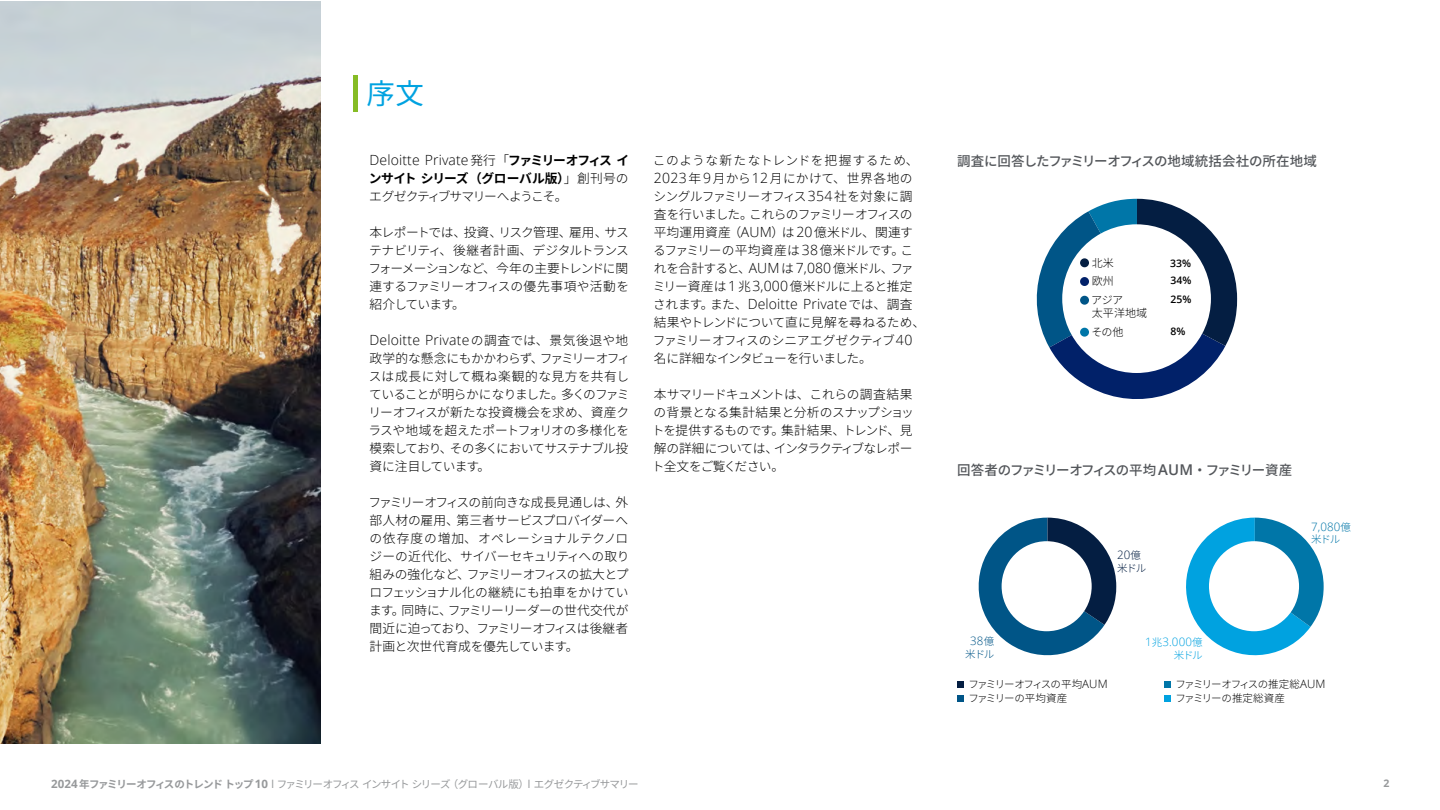
<style>
.page{position:relative;width:1440px;height:810px;background:#fff}
.page>*{position:absolute;margin:0;border:0;box-sizing:border-box;transform-origin:0 0}
.t1{font:28.5px "Noto Sans JP";color:#00a2e0}
.t2{font:300 14.1px "Open Sans";letter-spacing:.01em;color:#000}
.t3{font:500 13.5px "Noto Sans JP";letter-spacing:-.01em;color:#53565a}
.t4{font:500 13.5px "Noto Sans JP";letter-spacing:-.105em;color:#53565a}
.t5{font:300 12.75px/18px "Noto Sans JP";letter-spacing:-.04em;color:#000;text-align:justify}
.t6{font:300 12.75px/18px "Noto Sans JP";letter-spacing:-.015em;color:#000}
.t7{font:300 12.75px/18px "Noto Sans JP";letter-spacing:-.085em;color:#000}
.t8{font:300 11.55px "Open Sans";color:#00a2e0}
.t9{font:300 11.55px "Open Sans";color:#0076a8}
.t10{font:300 11.55px "Open Sans";color:#041e42}
.t11{font:300 11.55px "Open Sans";color:#005587}
.t12{font:300 11.1px/13.2px "Noto Sans JP";letter-spacing:.01em;color:#000}
.t13{font:10.5px "Noto Sans JP";letter-spacing:-.095em;color:#97999b}
.t14{font:300 10.5px/14.2px "Noto Sans JP";letter-spacing:-.08em;color:#000}
.t15{font:300 10.5px/14.2px "Noto Sans JP";letter-spacing:-.105em;color:#000}
.t16{font:300 10.5px "Noto Sans JP";color:#041e42}
.t17{font:300 10.5px "Noto Sans JP";color:#0076a8}
.t18{font:300 10.5px "Noto Sans JP";color:#005587}
.t19{font:300 10.5px "Noto Sans JP";color:#00a2e0}
.t20{font:700 10.5px "Open Sans";color:#97999b}
.t21{font:600 10.35px "Open Sans";color:#000}
.s1{font-family:"Noto Sans JP";font-size:12.75px}
.s2{font-family:"Noto Sans JP";font-weight:700;font-size:12.75px}
.s3{font-weight:700}
.s4{font-family:"Open Sans";font-size:14.1px}
.s5{font-family:"Open Sans";font-weight:600;font-size:14.85px}
.s6{font-family:"Noto Sans JP";font-size:10.5px}
.s7{font-family:"Open Sans";font-size:11.55px}
.s8{font-family:"Open Sans";font-weight:700;font-size:11.55px}
</style>
<div class="page">
<hr style="left:354px;top:76px;width:4px;height:36px;background:#86bc25">
<img style="left:0;top:1px;width:320px;height:743px">
<svg style="left:978px;top:518px;width:138px;height:138px"></svg>
<div style="left:1001px;top:541px;width:90px;height:90px;background:#fff;border-radius:50%"></div>
<svg style="left:957px;top:681px;width:6px;height:6px"></svg>
<svg style="left:957px;top:695px;width:6px;height:6px"></svg>
<svg style="left:1164px;top:681px;width:6px;height:6px"></svg>
<svg style="left:1164px;top:695px;width:6px;height:6px"></svg>
<svg style="left:1186px;top:518px;width:137px;height:138px"></svg>
<div style="left:1209px;top:541px;width:90px;height:90px;background:#fff;border-radius:50%"></div>
<svg style="left:1036px;top:199px;width:201px;height:200px"></svg>
<div style="left:1062px;top:224px;width:149px;height:149px;background:#fff;border-radius:50%"></div>
<div style="left:1080px;top:258px;width:9px;height:9px;background:#041e42;border-radius:4px"></div>
<div style="left:1080px;top:277px;width:9px;height:9px;background:#012169;border-radius:4px"></div>
<div style="left:1080px;top:296px;width:9px;height:9px;background:#005587;border-radius:4px"></div>
<div style="left:1080px;top:328px;width:9px;height:9px;background:#0076a8;border-radius:4px"></div>
<h1 class="t1" style="left:367px;top:78px;width:59px">序文</h1>
<p class="t2" style="left:369px;top:151px;width:261px">Deloitte Private<span class="s1">発行「</span><span class="s2">ファミリーオフィスイ</span></p>
<p class="t7" style="left:369px;top:170px;width:261px"><span class="s3">ンサイトシリーズ（グローバル版）</span>」創刊号のエグゼクティブサマリーへようこそ。</p>
<p class="t5" style="left:369px;top:224px;width:262px">本レポートでは、投資、リスク管理、雇用、サステナビリティ、後継者計画、デジタルトランスフォーメーションなど、今年の主要トレンドに関連するファミリーオフィスの優先事項や活動を紹介しています。</p>
<p class="t2" style="left:369px;top:331px;width:260px">Deloitte Private<span class="s1">の調査では、景気後退や地</span></p>
<p class="t5" style="left:369px;top:350px;width:263px;text-align:left">政学的な懸念にもかかわらず、ファミリーオフィスは成長に対して概ね楽観的な見方を共有していることが明らかになりました。多くのファミリーオフィスが新たな投資機会を求め、資産クラスや地域を超えたポートフォリオの多様化を模索しており、その多くにおいてサステナブル投資に注目しています。</p>
<p class="t5" style="left:369px;top:494px;width:262px">ファミリーオフィスの前向きな成長見通しは、外部人材の雇用、第三者サービスプロバイダーへの依存度の増加、オペレーショナルテクノロジーの近代化、サイバーセキュリティへの取り組みの強化など、ファミリーオフィスの拡大とプロフェッショナル化の継続にも拍車をかけています。同時に、ファミリーリーダーの世代交代が間近に迫っており、ファミリーオフィスは後継者計画と次世代育成を優先しています。</p>
<p class="t6" style="left:653px;top:152px;width:267px">このような新たなトレンドを把握するため、<br><span class="s4">2023</span>年<span class="s4">9</span>月から<span class="s4">12</span>月にかけて、世界各地のシングルファミリーオフィス<span class="s4">354</span>社を対象に調査を行いました。これらのファミリーオフィスの平均運用資産（<span class="s4">AUM</span>）は<span class="s4">20</span>億米ドル、関連するファミリーの平均資産は <span class="s4">38</span> 億米ドルです。これを合計すると、<span class="s4">AUM</span>は<span class="s4">7,080</span>億米ドル、ファミリー資産は<span class="s4">1</span>兆<span class="s4">3,000</span>億米ドルに上ると推定</p>
<p class="t2" style="left:653px;top:295px;width:261px"><span class="s1">されます。また、</span>Deloitte Private<span class="s1">では、調査</span></p>
<p class="t5" style="left:653px;top:314px;width:274px;text-align:left">結果やトレンドについて直に見解を尋ねるため、ファミリーオフィスのシニアエグゼクティブ<span class="s4">40</span>名に詳細なインタビューを行いました。</p>
<p class="t5" style="left:652px;top:386px;width:263px">本サマリードキュメントは、これらの調査結果の背景となる集計結果と分析のスナップショットを提供するものです。集計結果、トレンド、見解の詳細については、インタラクティブなレポート全文をご覧ください。</p>
<p class="t3" style="left:957px;top:154px;width:361px">調査に回答したファミリーオフィスの地域統括会社の所在地域</p>
<p class="t12" style="left:1091px;top:256px;width:24px">北米</p>
<p class="t21" style="left:1170px;top:256px;width:23px">33%</p>
<p class="t12" style="left:1091px;top:275px;width:24px">欧州</p>
<p class="t21" style="left:1170px;top:273px;width:23px">34%</p>
<p class="t12" style="left:1091px;top:294px;width:58px">アジア<br>太平洋地域</p>
<p class="t21" style="left:1170px;top:292px;width:23px">25%</p>
<p class="t12" style="left:1091px;top:326px;width:34px">その他</p>
<p class="t21" style="left:1170px;top:324px;width:17px">8%</p>
<p class="t4" style="left:957px;top:462px;width:337px">回答者のファミリーオフィスの平均 <span class="s5">AUM</span>・ファミリー資産</p>
<p class="t10" style="left:1117px;top:547px;width:25px">20<span class="s6">億</span></p>
<p class="t16" style="left:1117px;top:562px;width:31px">米ドル</p>
<p class="t9" style="left:1311px;top:518px;width:41px">7,080<span class="s6">億</span></p>
<p class="t17" style="left:1311px;top:533px;width:31px">米ドル</p>
<p class="t11" style="left:970px;top:633px;width:25px">38<span class="s6">億</span></p>
<p class="t18" style="left:965px;top:648px;width:31px">米ドル</p>
<p class="t8" style="left:1145px;top:634px;width:59px">1<span class="s6">兆</span>3.000<span class="s6">億</span></p>
<p class="t19" style="left:1173px;top:649px;width:31px">米ドル</p>
<p class="t15" style="left:968px;top:677px;width:141px">ファミリーオフィスの平均<span class="s7">AUM</span>ファミリーの平均資産</p>
<p class="t14" style="left:1175px;top:677px;width:151px">ファミリーオフィスの推定総<span class="s7">AUM</span>ファミリーの推定総資産</p>
<p class="t13" style="left:51px;top:778px;width:589px"><span class="s8">2024</span> <span class="s3">年ファミリーオフィスのトレンドトップ</span> <span class="s8">10</span> <span class="s7">I</span> ファミリーオフィスインサイトシリーズ（グローバル版）<span class="s7">I</span> エグゼクティブサマリー</p>
<p class="t20" style="left:1383px;top:776px;width:7px">2</p>
</div>
